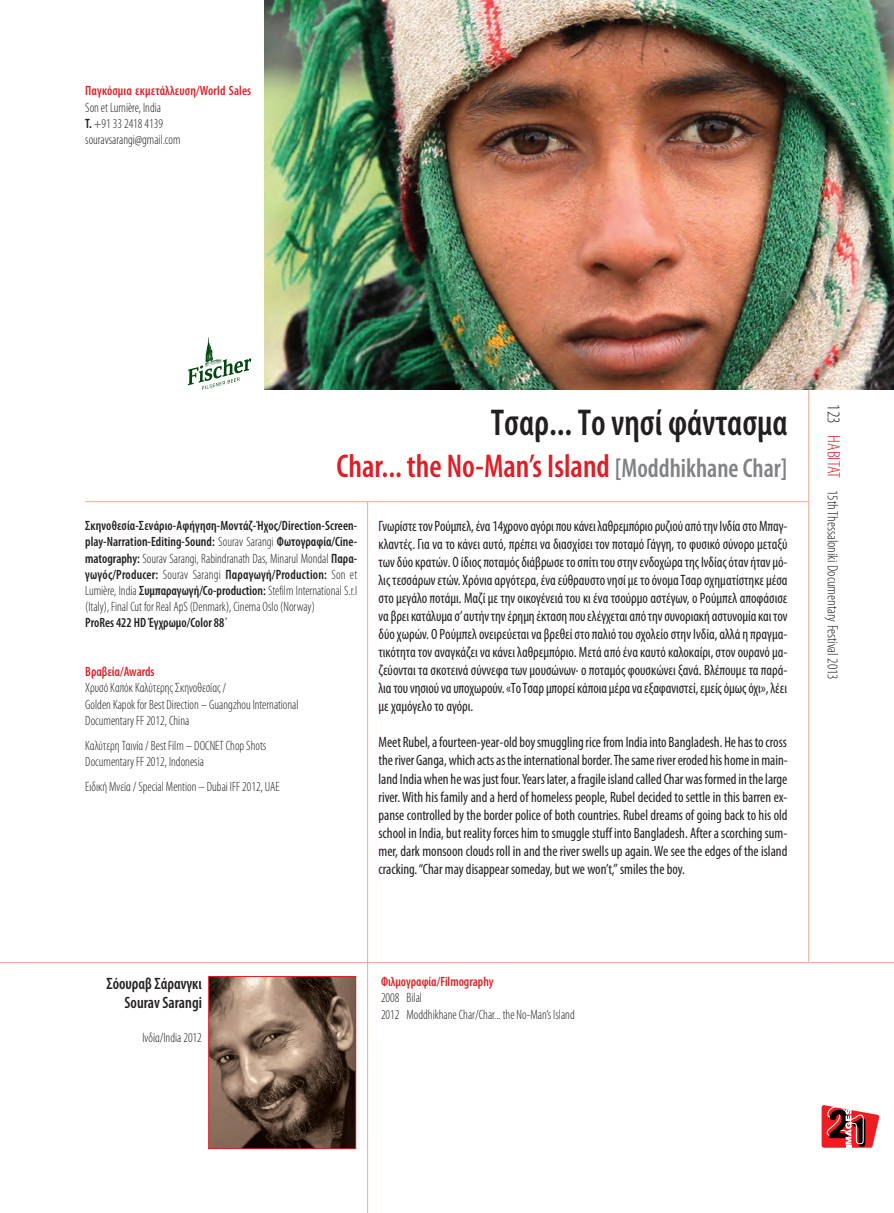
<style>
.page{position:relative;width:894px;height:1213px;background:#fff}
.page>*{position:absolute;margin:0;border:0;box-sizing:border-box;transform-origin:0 0}
.t1{font:600 condensed 37.5px "Myriad Pro";color:#231f20;scale:.95 1}
.t2{font:600 condensed 33px "Myriad Pro";color:#da2128;scale:.95 1}
.t3{font:600 condensed 16.5px/19.8px "Myriad Pro";color:#231f20;text-align:right;scale:.95 1}
.t4{font:condensed 15px/18px "Myriad Pro";color:#231f20;text-align:justify;scale:.95 1}
.t5{font:300 condensed 15px "Myriad Pro";color:#231f20}
.t6{font:300 condensed 13.5px/16.2px "Myriad Pro";color:#231f20;scale:.95 1}
.t7{font:600 condensed 13.5px/16.2px "Myriad Pro";letter-spacing:.01em;color:#231f20;scale:.95 1}
.s1{font-weight:600;color:#da2128}
.s2{font-weight:600}
.s3{font-size:27px;color:#808285}
.s4{font-weight:300}
.s5{font-size:18px}
.s6{font-size:18px;color:#da2128}
</style>
<div class="page">
<svg style="left:821px;top:1105px;width:57px;height:42px"></svg>
<img style="left:264px;top:0;width:629px;height:390px">
<img style="left:210px;top:977px;width:144px;height:169px">
<div style="left:208px;top:975px;width:148px;height:173px;border:1px solid #da2128"></div>
<hr style="left:85px;top:501px;width:723px;height:1px;background:#eea78e">
<hr style="left:0;top:961px;width:893px;height:1px;background:#eea78e">
<hr style="left:808px;top:390px;width:1px;height:571px;background:#eea78e">
<hr style="left:367px;top:501px;width:1px;height:711px;background:#eea78e">
<svg style="left:188px;top:337px;width:63px;height:53px"></svg>
<p class="t6" style="left:85px;top:84px;width:176px"><span class="s1">Παγκόσμια εκμετάλλευση/World sales<br></span>Son et Lumière, India<br><span class="s2">t.</span> +91 33 2418 4139 souravsarangi@gmail.com</p>
<p class="t1" style="left:490px;top:409px;width:313px">Τσαρ... Το νησί φάντασμα</p>
<p class="t2" style="left:336px;top:454px;width:476px">Char... the no-man’s island <span class="s3">[moddhikhane Char]</span></p>
<p class="t7" style="left:85px;top:518px;width:288px">Σκηνοθεσία-Σενάριο-Αφήγηση-Μοντάζ-Ήχος/Direction-screen&shy;play-narration-editing-sound: <span class="s4">Sourav Sarangi</span> Φωτογραφία/Cine&shy;matography: <span class="s4">Sourav Sarangi, Rabindranath Das, minarul mondal</span> Παρα&shy;γωγός/Producer: <span class="s4">Sourav Sarangi</span> Παραγωγή/Production: <span class="s4">Son et Lumière, India</span> Συμπαραγωγή/Co-production: <span class="s4">Stefilm International S.r.l (Italy), Final Cut for Real ApS (Denmark), Cinema oslo (Norway)<br></span>Prores 422 hD Έγχρωμο/Color 88΄</p>
<p class="t6" style="left:85px;top:664px;width:226px"><span class="s1">Βραβεία/awards<br></span>Χρυσό καπόκ καλύτερης Σκηνοθεσίας /<br>Golden Kapok for Best Direction – Guangzhou International Documentary FF 2012, China</p>
<p class="t6" style="left:85px;top:738px;width:192px">καλύτερη Ταινία / Best Film – DoCNET Chop Shots<br>Documentary FF 2012, Indonesia</p>
<p class="t6" style="left:85px;top:779px;width:206px">Ειδική Μνεία / Special mention – Dubai IFF 2012, UAE</p>
<p class="t4" style="left:378px;top:518px;width:432px">Γνωρίστε τον Ρούμπελ, ένα 14χρονο αγόρι που κάνει λαθρεμπόριο ρυζιού από την Ινδία στο Μπαγ&shy;κλαντές. Για να το κάνει αυτό, πρέπει να διασχίσει τον ποταμό Γάγγη, το φυσικό σύνορο μεταξύ των δύο κρατών. Ο ίδιος ποταμός διάβρωσε το σπίτι του στην ενδοχώρα της Ινδίας όταν ήταν μό&shy;λις τεσσάρων ετών. Χρόνια αργότερα, ένα εύθραυστο νησί με το όνομα Τσαρ σχηματίστηκε μέσα στο μεγάλο ποτάμι. Μαζί με την οικογένειά του κι ένα τσούρμο αστέγων, ο Ρούμπελ αποφάσισε να βρει κατάλυμα σ’αυτήν την έρημη έκταση που ελέγχεται από την συνοριακή αστυνομία και τον δύο χωρών. Ο Ρούμπελ ονειρεύεται να βρεθεί στο παλιό του σχολείο στην Ινδία, αλλά η πραγμα&shy;τικότητα τον αναγκάζει να κάνει λαθρεμπόριο. Μετά από ένα καυτό καλοκαίρι, στον ουρανό μα&shy;ζεύονται τα σκοτεινά σύννεφα των μουσώνων· ο ποταμός φουσκώνει ξανά. Βλέπουμε τα παρά&shy;λια του νησιού να υποχωρούν. «Το Τσαρ μπορεί κάποια μέρα να εξαφανιστεί, εμείς όμως όχι», λέει με χαμόγελο το αγόρι.</p>
<p class="t4" style="left:378px;top:734px;width:432px">Meet rubel, a fourteen-year-old boy smuggling rice from India into Bangladesh. He has to cross the river Ganga, which acts as the international border. The same river eroded his home in main&shy;land India when he was just four. Years later, a fragile island called char was formed in the large river. With his family and a herd of homeless people, rubel decided to settle in this barren ex&shy;panse controlled by the border police of both countries. rubel dreams of going back to his old school in India, but reality forces him to smuggle stuff into Bangladesh. after a scorching sum&shy;mer, dark monsoon clouds roll in and the river swells up again. We see the edges of the island cracking. “char may disappear someday, but we won’t,” smiles the boy.</p>
<p class="t5" style="left:837px;top:404px;width:277px;rotate:90deg"><span class="s5">123</span> <span class="s6">hABITAT</span> 15th Thessaloniki Documentary Festival 2013</p>
<p class="t3" style="left:106px;top:974px;width:102px">Σόουραβ Σάρανγκι sourav sarangi</p>
<p class="t6" style="left:142px;top:1030px;width:64px">Ινδία/India 2012</p>
<p class="t6" style="left:381px;top:974px;width:205px"><span class="s1">Φιλμογραφία/filmography<br></span>2008 Bilal<br>2012 moddhikhane Char/Char... the No-man’s Island</p>
</div>
